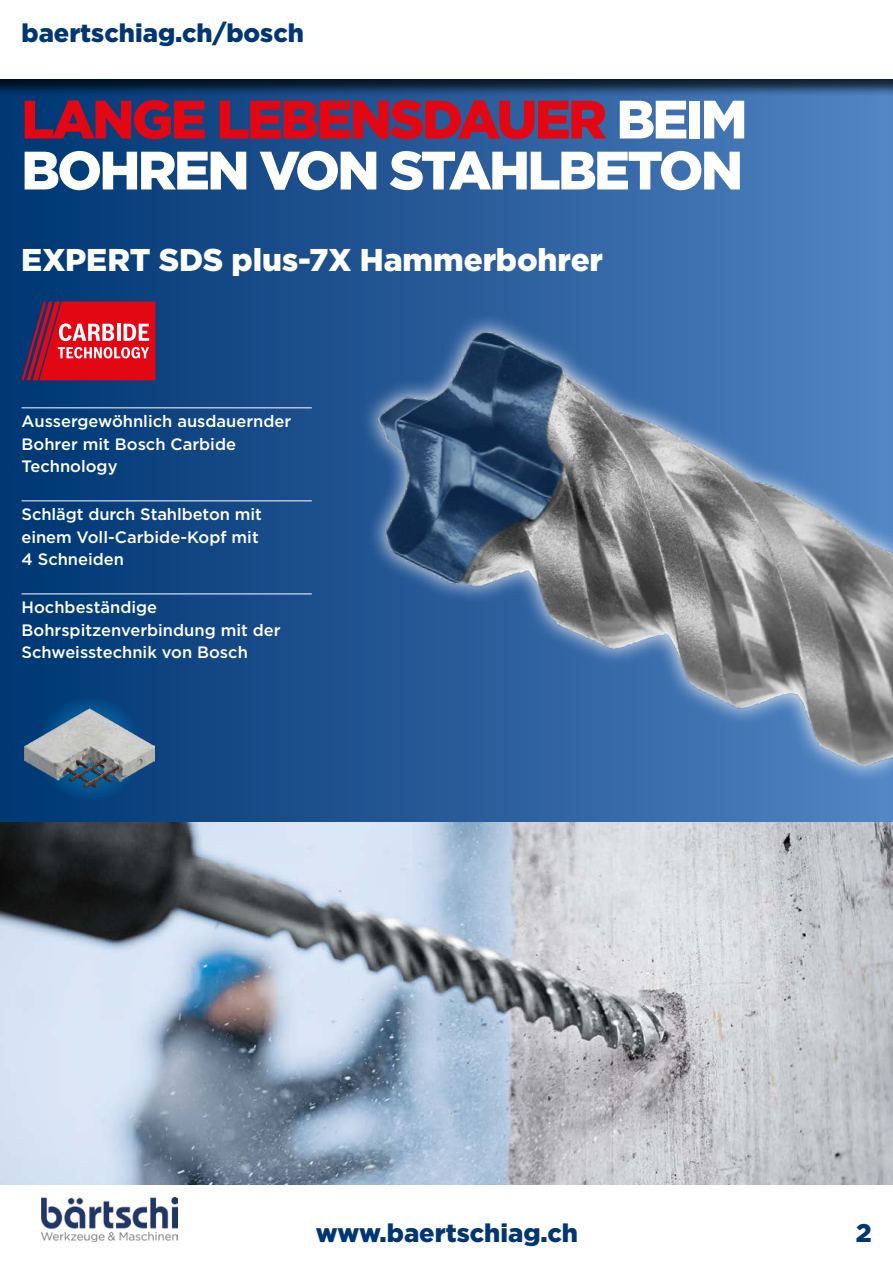
<style>
.page{position:relative;width:893px;height:1263px;background:#fff}
.page>*{position:absolute;margin:0;border:0;box-sizing:border-box;transform-origin:0 0}
.t1{font:900 54px/51px "Gotham";letter-spacing:-.05em;color:#fff}
.t2{font:900 31.5px "Gotham";letter-spacing:-.005em;color:#fff}
.t3{font:900 25.5px "Gotham";color:#003772}
.t4{font:500 16.5px/22.5px "Gotham";color:#fff}
.s1{color:#e30613}
</style>
<div class="page">
<div style="left:0;top:0;width:893px;height:1263px;background:linear-gradient(to right,#003571,#5183c3)"></div>
<div style="left:880px;top:0;width:13px;height:1263px;background:#5387c6"></div>
<div style="left:0;top:0;width:893px;height:96px;background:#000;opacity:.75"></div>
<div style="left:0;top:0;width:893px;height:79px;background:#fff"></div>
<div style="left:0;top:1184px;width:893px;height:79px;background:#fff"></div>
<img style="left:42px;top:1197px;width:135px;height:44px">
<svg style="left:21px;top:301px;width:134px;height:79px;background:#c52c3e"></svg>
<hr style="left:22px;top:407px;width:290px;height:1px;background:#fff">
<hr style="left:22px;top:500px;width:290px;height:1px;background:#fff">
<hr style="left:22px;top:593px;width:290px;height:1px;background:#fff">
<div style="left:36px;top:695px;width:107px;height:106px;background:#034683;border-radius:50%"></div>
<img style="left:25px;top:709px;width:130px;height:79px">
<img style="left:361px;top:302px;width:532px;height:521px">
<img style="left:0;top:823px;width:893px;height:361px">
<h3 class="t3" style="left:21px;top:15px;width:284px">baertschiag.ch/bosch</h3>
<h1 class="t1" style="left:21px;top:93px;width:728px"><span class="s1">LANGE LEBENSDAUER</span> BEIM<br>BOHREN VON STAHLBETON</h1>
<h2 class="t2" style="left:21px;top:238px;width:583px">EXPERT SDS plus-7X Hammerbohrer</h2>
<p class="t4" style="left:22px;top:410px;width:271px">Aussergewöhnlich ausdauernder<br>Bohrer mit Bosch Carbide<br>Technology</p>
<p class="t4" style="left:22px;top:503px;width:242px">Schlägt durch Stahlbeton mit einem Voll-Carbide-Kopf mit<br>4 Schneiden</p>
<p class="t4" style="left:22px;top:596px;width:261px">Hochbeständige<br>Bohrspitzenverbindung mit der<br>Schweisstechnik von Bosch</p>
<h3 class="t3" style="left:316px;top:1215px;width:264px">www.baertschiag.ch</h3>
<h3 class="t3" style="left:856px;top:1215px;width:17px">2</h3>
</div>
